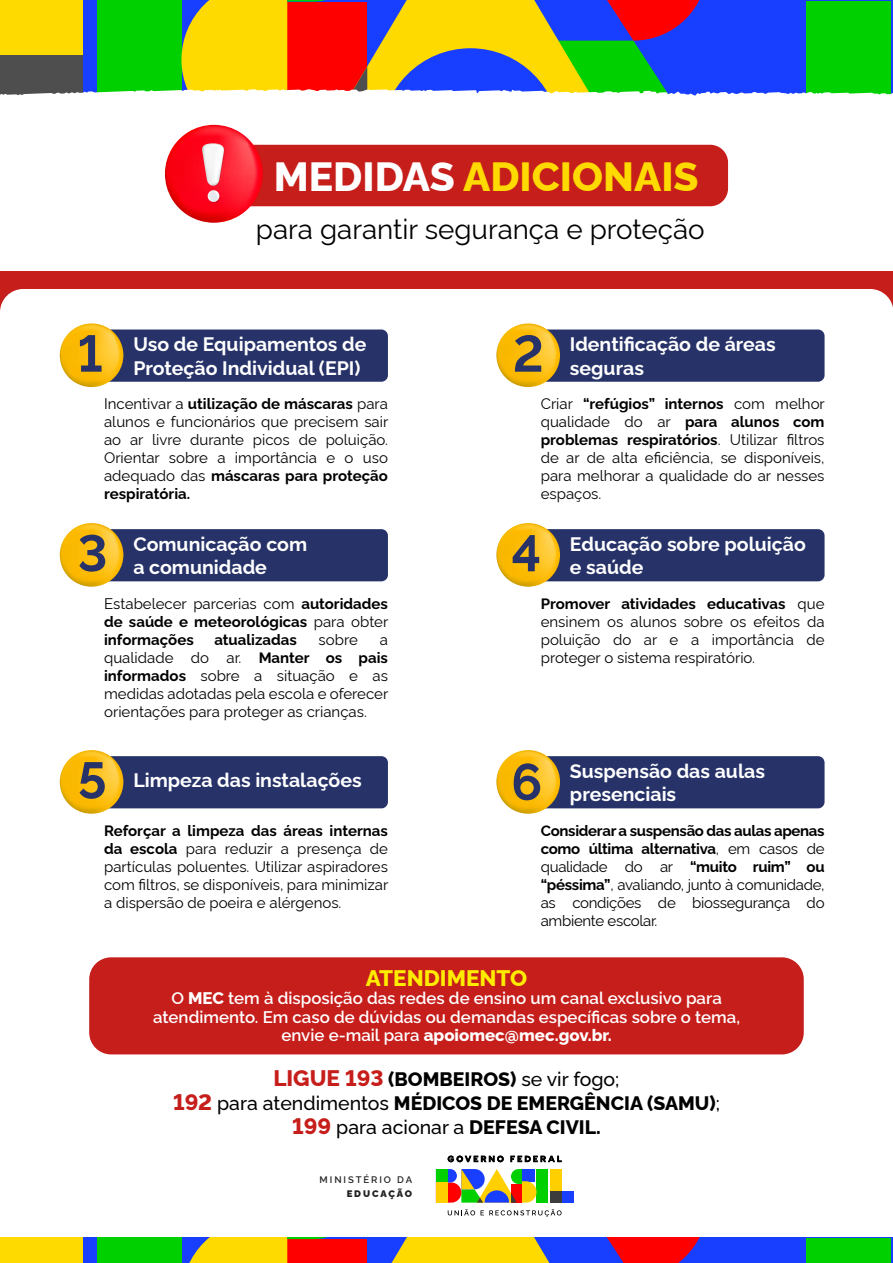
<style>
.page{position:relative;width:893px;height:1263px;background:#fff}
.page>*{position:absolute;margin:0;border:0;box-sizing:border-box;transform-origin:0 0}
.t1{font:700 51px "Rawline";color:#263268}
.t2{font:800 40.8px "Rawline";color:#ffda00}
.t3{font:27.75px "Rawline";color:#000}
.t4{font:800 22.5px "Rawline";color:#ffed00}
.t5{font:700 19.5px/23.4px "Rawline";color:#fff}
.t6{font:800 19.5px/24px "Rawline";color:#000;text-align:center}
.t7{font:600 16.8px/18.3px "Rawline";color:#fff;text-align:center}
.t8{font:15px/18px "Rawline";color:#000;text-align:justify}
.t9{font:700 15px/18px "Rawline";color:#000;text-align:justify}
.t10{font:600 9.45px "Rawline";letter-spacing:.2em;color:#222221}
.t11{font:900 9.45px "Rawline";letter-spacing:.19em;color:#222221}
.s1{color:#fff}
.s2{font-weight:700}
.s3{font-weight:400}
.s4{font-weight:800}
.s5{font-size:22.5px;color:#c61e1b}
.s6{font-weight:500}
</style>
<div class="page">
<div style="left:0;top:1237px;width:893px;height:26px;background:#183eff"></div>
<div style="left:0;top:1237px;width:83px;height:26px;background:#ffda00"></div>
<div style="left:97px;top:1237px;width:84px;height:26px;background:#00d000"></div>
<div style="left:806px;top:1239px;width:85px;height:24px;background:#00d000"></div>
<svg style="left:181px;top:1237px;width:519px;height:26px"></svg>
<svg style="left:0;top:0;width:893px;height:289px"></svg>
<svg style="left:0;top:289px;width:893px;height:60px"></svg>
<div style="left:92px;top:329px;width:296px;height:53px;background:#263268;border-radius:7px"></div>
<svg style="left:60px;top:323px;width:63px;height:64px"></svg>
<div style="left:528px;top:329px;width:296px;height:53px;background:#263268;border-radius:7px"></div>
<svg style="left:496px;top:323px;width:64px;height:64px"></svg>
<div style="left:92px;top:529px;width:296px;height:52px;background:#263268;border-radius:7px"></div>
<svg style="left:60px;top:523px;width:63px;height:64px"></svg>
<div style="left:528px;top:529px;width:296px;height:52px;background:#263268;border-radius:7px"></div>
<svg style="left:496px;top:523px;width:64px;height:64px"></svg>
<div style="left:92px;top:756px;width:296px;height:52px;background:#263268;border-radius:7px"></div>
<svg style="left:60px;top:750px;width:63px;height:64px"></svg>
<div style="left:528px;top:756px;width:296px;height:52px;background:#263268;border-radius:7px"></div>
<svg style="left:496px;top:750px;width:64px;height:64px"></svg>
<div style="left:89px;top:957px;width:715px;height:97px;background:#c61e1b;border-radius:22px"></div>
<svg style="left:448px;top:1209px;width:114px;height:8px"></svg>
<div style="left:550px;top:1169px;width:12px;height:22px;background:#ffcf00"></div>
<div style="left:562px;top:1191px;width:11px;height:11px;background:#183eff"></div>
<div style="left:550px;top:1191px;width:12px;height:11px;background:#3c3c3c"></div>
<div style="left:536px;top:1169px;width:12px;height:33px;background:#00cf00"></div>
<svg style="left:436px;top:1169px;width:100px;height:33px;background:#9f9a69"></svg>
<svg style="left:448px;top:1155px;width:56px;height:7px"></svg>
<svg style="left:510px;top:1156px;width:52px;height:6px"></svg>
<h2 class="t2" style="left:274px;top:145px;width:426px"><span class="s1">MEDIDAS</span> ADICIONAIS</h2>
<h3 class="t3" style="left:256px;top:207px;width:450px">para garantir segurança e proteção</h3>
<h1 class="t1" style="left:513px;top:314px;width:33px">2</h1>
<h1 class="t1" style="left:78px;top:314px;width:27px">1</h1>
<h3 class="t5" style="left:570px;top:331px;width:207px">Identificação de áreas seguras</h3>
<p class="t8" style="left:541px;top:393px;width:286px">Criar <span class="s2">“refúgios” internos</span> com melhor qualidade do ar <span class="s2">para alunos com problemas respiratórios</span>. Utilizar filtros de ar de alta eficiência, se disponíveis, para melhorar a qualidade do ar nesses espaços.</p>
<h3 class="t5" style="left:133px;top:331px;width:235px">Uso de Equipamentos de<br>Proteção Individual (EPI)</h3>
<p class="t8" style="left:104px;top:393px;width:286px">Incentivar a <span class="s2">utilização de máscaras</span> para alunos e funcionários que precisem sair ao ar livre durante picos de poluição.<br>Orientar sobre a importância e o uso adequado das <span class="s2">máscaras para proteção respiratória.</span></p>
<h1 class="t1" style="left:78px;top:514px;width:31px">3</h1>
<h3 class="t5" style="left:570px;top:531px;width:237px">Educação sobre poluição e saúde</h3>
<p class="t8" style="left:541px;top:593px;width:285px"><span class="s2">Promover atividades educativas</span> que ensinem os alunos sobre os efeitos da poluição do ar e a importância de proteger o sistema respiratório.</p>
<h1 class="t1" style="left:511px;top:514px;width:31px">4</h1>
<h3 class="t5" style="left:133px;top:531px;width:175px">Comunicação com a comunidade</h3>
<p class="t9" style="left:104px;top:593px;width:286px"><span class="s3">Estabelecer parcerias com</span> autoridades de saúde e meteorológicas <span class="s3">para obter </span>informações</p>
<p class="t9" style="left:214px;top:629px;width:84px">atualizadas</p>
<p class="t8" style="left:319px;top:629px;width:41px">sobre</p>
<p class="t8" style="left:104px;top:629px;width:286px;text-indent:276px">a qualidade do ar. <span class="s2">Manter os pais informados</span> sobre a situação e as medidas adotadas pela escola e oferecer orientações para proteger as crianças.</p>
<h1 class="t1" style="left:78px;top:741px;width:31px">5</h1>
<h3 class="t5" style="left:570px;top:757px;width:197px">Suspensão das aulas presenciais</h3>
<p class="t8" style="left:541px;top:820px;width:285px"><span class="s2">Considerar a suspensão das aulas apenas como última alternativa</span>, em casos de qualidade do ar <span class="s2">“muito ruim” ou “péssima”</span>, avaliando, junto à comunidade, as condições de biossegurança do ambiente escolar.</p>
<h1 class="t1" style="left:511px;top:742px;width:32px">6</h1>
<h3 class="t5" style="left:133px;top:767px;width:230px">Limpeza das instalações</h3>
<p class="t8" style="left:104px;top:820px;width:286px"><span class="s2">Reforçar a limpeza das áreas internas da escola</span> para reduzir a presença de partículas poluentes. Utilizar aspiradores com filtros, se disponíveis, para minimizar a dispersão de poeira e alérgenos.</p>
<h3 class="t4" style="left:366px;top:961px;width:163px">ATENDIMENTO</h3>
<p class="t7" style="left:153px;top:987px;width:588px">O <span class="s4">MEC</span> tem à disposição das redes de ensino um canal exclusivo para atendimento. Em caso de dúvidas ou demandas específicas sobre o tema, envie e-mail para <span class="s4">apoiomec@mec.gov.br.</span></p>
<h3 class="t6" style="left:173px;top:1065px;width:548px"><span class="s5">LIGUE 193</span> (BOMBEIROS) <span class="s6">se vir fogo;<br></span><span class="s5">192</span> <span class="s6">para atendimentos</span> MÉDICOS DE EMERGÊNCIA (SAMU)<span class="s6">;<br></span><span class="s5">199</span> <span class="s6">para acionar a</span> DEFESA CIVIL.</h3>
<p class="t10" style="left:320px;top:1172px;width:94px">MINISTÉRIO DA</p>
<p class="t11" style="left:347px;top:1186px;width:67px">EDUCAÇÃO</p>
</div>
